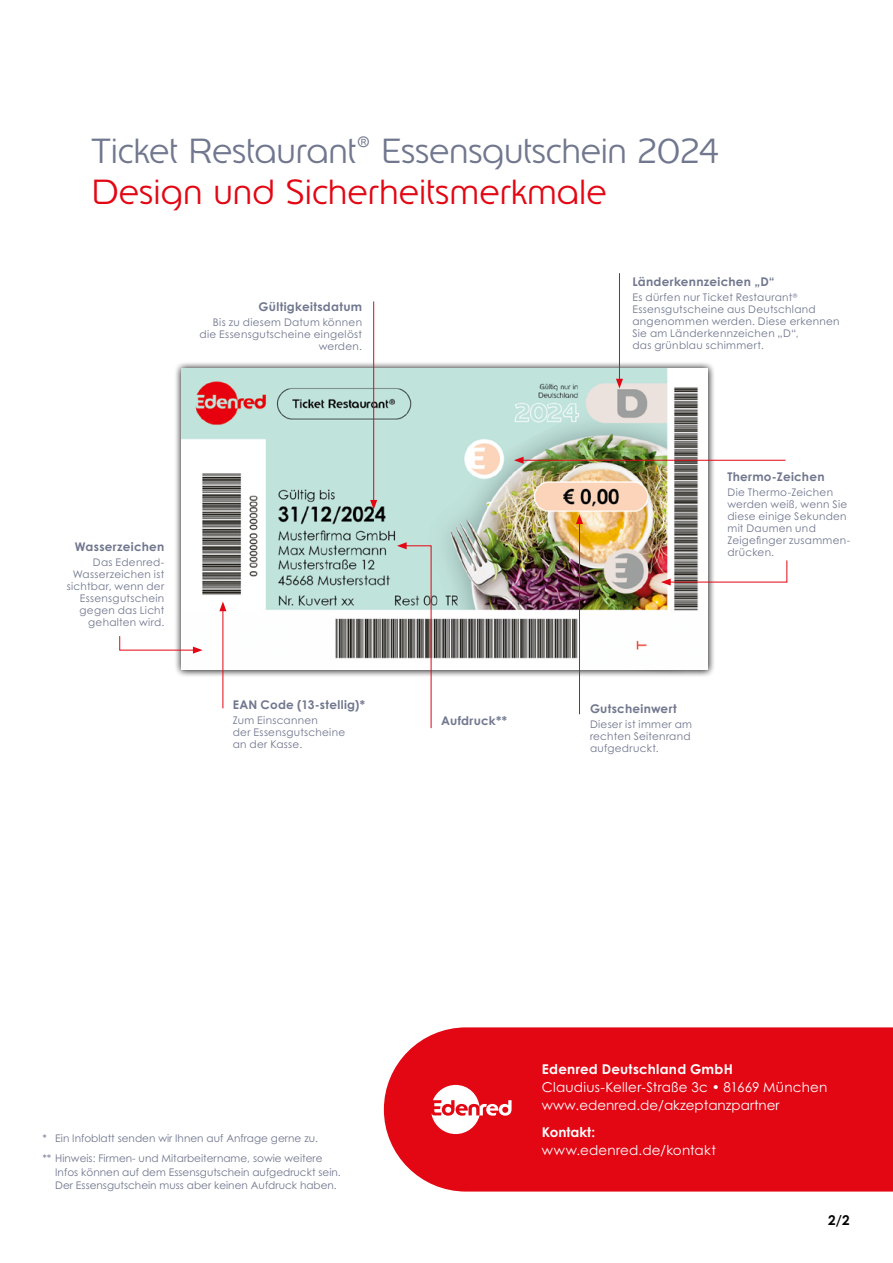
<style>
.page{position:relative;width:893px;height:1263px;background:#fff}
.page>*{position:absolute;margin:0;border:0;box-sizing:border-box;transform-origin:0 0}
.t1{font:300 34.5px "Edenred";letter-spacing:.01em;color:#70778e}
.t2{font:300 34.5px "Edenred";letter-spacing:.02em;color:#e30613}
.copy{font:13.5px/18px "Century Gothic Pro";color:#fff}
.t3{font:700 13.5px "Century Gothic Pro";color:#000}
.Fließtext_Century_Gothic_9_12{font:700 12px "Century Gothic Pro";letter-spacing:.025em;color:#70778e}
.Fließtext_Century_Gothic_9_12-2{font:10.5px/12px "Century Gothic Pro";letter-spacing:.025em;color:#70778e;text-align:right}
.Fließtext_Century_Gothic_9_12-3{font:10.5px/13.5px "Century Gothic Pro";color:#70778e}
.s1{font-weight:700}
</style>
<div class="page">
<div style="left:173px;top:360px;width:543px;height:318px;background:#000;opacity:.6"></div>
<img style="left:181px;top:368px;width:527px;height:302px">
<hr style="left:373px;top:302px;width:1px;height:200px;background:#e30613">
<svg style="left:370px;top:500px;width:7px;height:10px"></svg>
<hr style="left:619px;top:273px;width:1px;height:108px;background:#e30613">
<svg style="left:616px;top:379px;width:7px;height:9px"></svg>
<hr style="left:579px;top:522px;width:1px;height:192px;background:#e30613">
<svg style="left:576px;top:514px;width:7px;height:10px"></svg>
<svg style="left:397px;top:542px;width:35px;height:187px"></svg>
<hr style="left:222px;top:609px;width:1px;height:99px;background:#e30613">
<svg style="left:219px;top:601px;width:7px;height:10px"></svg>
<hr style="left:521px;top:460px;width:264px;height:1px;background:#e30613">
<svg style="left:514px;top:457px;width:10px;height:7px"></svg>
<svg style="left:661px;top:560px;width:127px;height:26px"></svg>
<svg style="left:119px;top:635px;width:84px;height:19px"></svg>
<div style="left:384px;top:1027px;width:509px;height:164px;background:#e30613"></div>
<svg style="left:431px;top:1085px;width:81px;height:49px"></svg>
<p class="t1" style="left:92px;top:127px;width:629px">Ticket Restaurant<sup>®</sup> Essensgutschein 2024</p>
<p class="t2" style="left:92px;top:169px;width:516px">Design und Sicherheitsmerkmale</p>
<p class="Fließtext_Century_Gothic_9_12" style="left:259px;top:299px;width:105px">Gültigkeitsdatum</p>
<p class="Fließtext_Century_Gothic_9_12-2" style="left:199px;top:316px;width:164px">Bis zu diesem Datum können die Essensgutscheine eingelöst werden.</p>
<p class="Fließtext_Century_Gothic_9_12" style="left:75px;top:540px;width:91px">Wasserzeichen</p>
<p class="Fließtext_Century_Gothic_9_12-2" style="left:93px;top:556px;width:73px">Das Edenred-</p>
<p class="Fließtext_Century_Gothic_9_12-2" style="left:67px;top:568px;width:99px">Wasserzeichen ist sichtbar, wenn der<br>Essensgutschein gegen das Licht gehalten wird.</p>
<p class="Fließtext_Century_Gothic_9_12" style="left:233px;top:697px;width:134px">EAN Code (13-stellig)*</p>
<p class="Fließtext_Century_Gothic_9_12-2" style="left:233px;top:714px;width:87px">Zum Einscannen</p>
<p class="Fließtext_Century_Gothic_9_12-2" style="left:233px;top:726px;width:114px">der Essensgutscheine</p>
<p class="Fließtext_Century_Gothic_9_12-2" style="left:233px;top:738px;width:71px">an der Kasse.</p>
<p class="Fließtext_Century_Gothic_9_12" style="left:441px;top:713px;width:68px">Aufdruck**</p>
<p class="Fließtext_Century_Gothic_9_12" style="left:632px;top:274px;width:144px">Länderkennzeichen „D“</p>
<p class="Fließtext_Century_Gothic_9_12-2" style="left:632px;top:291px;width:166px">Es dürfen nur Ticket Restaurant<sup>®</sup></p>
<p class="Fließtext_Century_Gothic_9_12-2" style="left:632px;top:303px;width:185px">Essensgutscheine aus Deutschland</p>
<p class="Fließtext_Century_Gothic_9_12-2" style="left:632px;top:315px;width:209px">angenommen werden. Diese erkennen</p>
<p class="Fließtext_Century_Gothic_9_12-2" style="left:632px;top:327px;width:168px">Sie am Länderkennzeichen „D“,</p>
<p class="Fließtext_Century_Gothic_9_12-2" style="left:632px;top:339px;width:133px">das grünblau schimmert.</p>
<p class="Fließtext_Century_Gothic_9_12" style="left:727px;top:469px;width:99px">Thermo-Zeichen</p>
<p class="Fließtext_Century_Gothic_9_12-2" style="left:727px;top:486px;width:107px">Die Thermo-Zeichen</p>
<p class="Fließtext_Century_Gothic_9_12-2" style="left:727px;top:498px;width:121px">werden weiß, wenn Sie</p>
<p class="Fließtext_Century_Gothic_9_12-2" style="left:727px;top:510px;width:121px">diese einige Sekunden</p>
<p class="Fließtext_Century_Gothic_9_12-2" style="left:727px;top:522px;width:90px">mit Daumen und</p>
<p class="Fließtext_Century_Gothic_9_12-2" style="left:727px;top:534px;width:124px">Zeigefinger zusammen-</p>
<p class="Fließtext_Century_Gothic_9_12-2" style="left:727px;top:546px;width:48px">drücken.</p>
<p class="Fließtext_Century_Gothic_9_12" style="left:590px;top:701px;width:88px">Gutscheinwert</p>
<p class="Fließtext_Century_Gothic_9_12-2" style="left:590px;top:718px;width:103px">Dieser ist immer am</p>
<p class="Fließtext_Century_Gothic_9_12-2" style="left:590px;top:730px;width:102px">rechten Seitenrand</p>
<p class="Fließtext_Century_Gothic_9_12-2" style="left:590px;top:742px;width:70px">aufgedruckt.</p>
<p class="Fließtext_Century_Gothic_9_12-3" style="left:43px;top:1132px;width:277px">* Ein Infoblatt senden wir Ihnen auf Anfrage gerne zu.</p>
<p class="Fließtext_Century_Gothic_9_12-3" style="left:55px;top:1151px;width:287px;text-indent:-13px">** Hinweis: Firmen- und Mitarbeitername, sowie weitere<br>Infos können auf dem Essensgutschein aufgedruckt sein.<br>Der Essensgutschein muss aber keinen Aufdruck haben.</p>
<p class="copy" style="left:542px;top:1060px;width:287px"><span class="s1">Edenred Deutschland GmbH<br></span>Claudius-Keller-Straße 3c • 81669 München www.edenred.de/akzeptanzpartner</p>
<p class="copy" style="left:542px;top:1122px;width:176px"><span class="s1">Kontakt: </span>www.edenred.de/kontakt</p>
<p class="t3" style="left:828px;top:1212px;width:23px">2/2</p>
</div>
